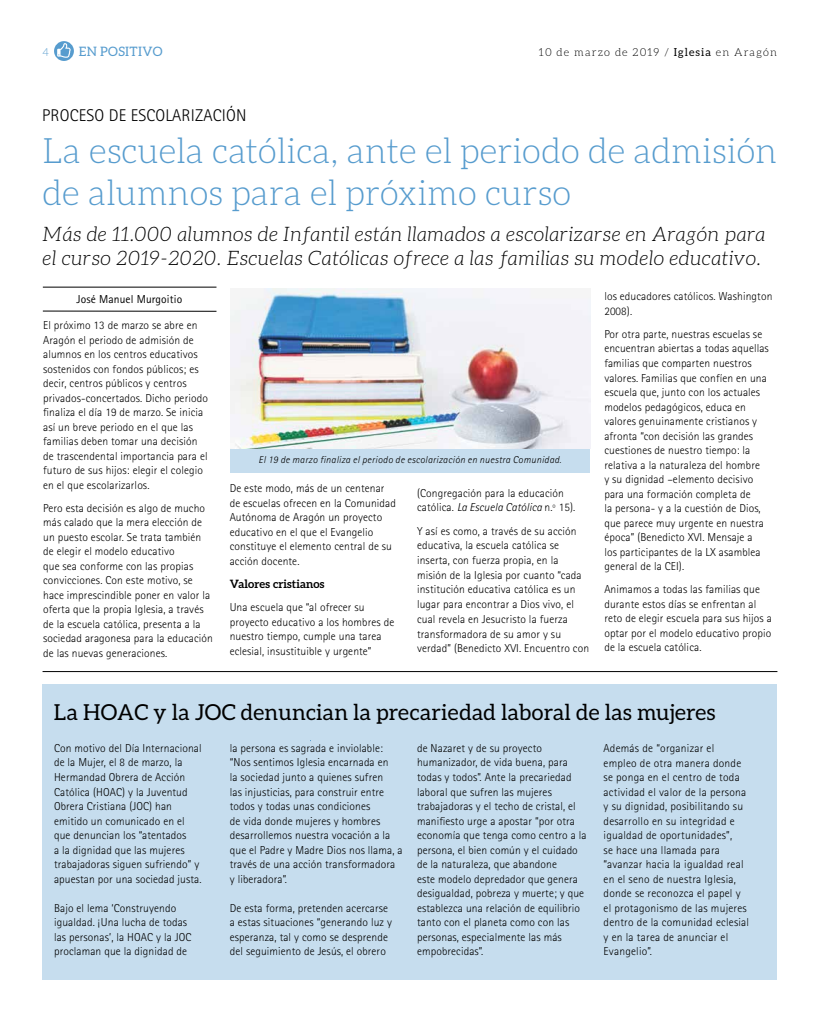
<style>
.page{position:relative;width:820px;height:1021px;background:#fff}
.page>*{position:absolute;margin:0;border:0;box-sizing:border-box;transform-origin:0 0}
.t1{font:300 35px/42px "Aleo";color:#579cce}
.t2{font:22px "Aleo";letter-spacing:.01em;color:#000}
.t3{font:italic 300 20px/24px "Aleo";letter-spacing:.025em;color:#000}
.t4{font:300 17px "Rotis Sans Serif";letter-spacing:.01em;color:#000}
.t5{font:13px "Aleo";letter-spacing:.025em;color:#579cce}
.t6{font:300 11.5px/14.5px "Rotis Sans Serif";letter-spacing:.01em;color:#000}
.t7{font:11.5px "Rotis Sans Serif";letter-spacing:.01em;color:#000}
.t8{font:700 11.5px "Aleo";letter-spacing:.01em;color:#000}
.t9{font:300 11px "Aleo";letter-spacing:.1em;color:#000}
.t10{font:300 11px "Aleo";color:#579cce}
.t11{font:italic 300 10px "Rotis Sans Serif";letter-spacing:.03em;color:#000}
.s1{font-weight:400}
.s2{font-style:italic}
</style>
<div class="page">
<svg style="left:54px;top:41px;width:20px;height:20px"></svg>
<div style="left:230px;top:449px;width:359px;height:23px;background:#c6ddee"></div>
<img style="left:230px;top:288px;width:360px;height:161px">
<hr style="left:43px;top:287px;width:173px;height:1px;background:#000">
<hr style="left:43px;top:311px;width:173px;height:1px;background:#000">
<div style="left:43px;top:684px;width:734px;height:295px;background:#c6ddee"></div>
<hr style="left:43px;top:671px;width:734px;height:1px;background:#000">
<p class="t10" style="left:43px;top:46px;width:8px">4</p>
<p class="t5" style="left:79px;top:44px;width:85px">EN POSITIVO</p>
<p class="t9" style="left:538px;top:46px;width:239px">10 de marzo de 2019 / <span class="s1">Iglesia</span> en Aragón</p>
<h3 class="t4" style="left:42px;top:106px;width:205px">PROCESO DE ESCOLARIZACIÓN</h3>
<h1 class="t1" style="left:43px;top:130px;width:736px">La escuela católica, ante el periodo de admisión de alumnos para el próximo curso</h1>
<h3 class="t3" style="left:43px;top:222px;width:724px">Más de 11.000 alumnos de Infantil están llamados a escolarizarse en Aragón para el curso 2019-2020. Escuelas Católicas ofrece a las familias su modelo educativo.</h3>
<p class="t7" style="left:76px;top:292px;width:107px">José Manuel Murgoitio</p>
<p class="t6" style="left:43px;top:318px;width:166px">El próximo 13 de marzo se abre en Aragón el periodo de admisión de alumnos en los centros educativos sostenidos con fondos públicos; es decir, centros públicos y centros privados-concertados. Dicho periodo finaliza el día 19 de marzo. Se inicia así un breve periodo en el que las familias deben tomar una decisión de trascendental importancia para el futuro de sus hijos: elegir el colegio en el que escolarizarlos.</p>
<p class="t6" style="left:43px;top:500px;width:171px">Pero esta decisión es algo de mucho más calado que la mera elección de un puesto escolar. Se trata también de elegir el modelo educativo<br>que sea conforme con las propias convicciones. Con este motivo, se hace imprescindible poner en valor la oferta que la propia Iglesia, a través de la escuela católica, presenta a la sociedad aragonesa para la educación de las nuevas generaciones.</p>
<p class="t11" style="left:258px;top:454px;width:304px">El 19 de marzo finaliza el periodo de escolarización en nuestra Comunidad.</p>
<p class="t6" style="left:229px;top:481px;width:168px">De este modo, más de un centenar de escuelas ofrecen en la Comunidad<br>Autónoma de Aragón un proyecto educativo en el que el Evangelio constituye el elemento central de su acción docente.</p>
<p class="t8" style="left:229px;top:577px;width:96px">Valores cristianos</p>
<p class="t6" style="left:229px;top:600px;width:166px">Una escuela que “al ofrecer su proyecto educativo a los hombres de nuestro tiempo, cumple una tarea eclesial, insustituible y urgente”</p>
<p class="t6" style="left:417px;top:485px;width:160px">(Congregación para la educación católica. <span class="s2">La Escuela Católica</span> n.º 15).</p>
<p class="t6" style="left:417px;top:523px;width:173px">Y así es como, a través de su acción educativa, la escuela católica se inserta, con fuerza propia, en la misión de la Iglesia por cuanto “cada institución educativa católica es un lugar para encontrar a Dios vivo, el cual revela en Jesucristo la fuerza transformadora de su amor y su verdad” (Benedicto XVI. Encuentro con</p>
<p class="t6" style="left:604px;top:289px;width:169px">los educadores católicos. Washington<br>2008).</p>
<p class="t6" style="left:604px;top:327px;width:166px">Por otra parte, nuestras escuelas se encuentran abiertas a todas aquellas familias que comparten nuestros valores. Familias que confíen en una escuela que, junto con los actuales modelos pedagógicos, educa en valores genuinamente cristianos y afronta “con decisión las grandes cuestiones de nuestro tiempo: la relativa a la naturaleza del hombre<br>y su dignidad –elemento decisivo para una formación completa de<br>la persona- y a la cuestión de Dios, que parece muy urgente en nuestra época” (Benedicto XVI. Mensaje a<br>los participantes de la LX asamblea general de la CEI).</p>
<p class="t6" style="left:604px;top:582px;width:169px">Animamos a todas las familias que durante estos días se enfrentan al reto de elegir escuela para sus hijos a optar por el modelo educativo propio de la escuela católica.</p>
<h2 class="t2" style="left:54px;top:699px;width:663px">La HOAC y la JOC denuncian la precariedad laboral de las mujeres</h2>
<p class="t6" style="left:230px;top:740px;width:174px">la persona es sagrada e inviolable: “Nos sentimos Iglesia encarnada en<br>la sociedad junto a quienes sufren<br>las injusticias, para construir entre todos y todas unas condiciones<br>de vida donde mujeres y hombres desarrollemos nuestra vocación a la que el Padre y Madre Dios nos llama, a través de una acción transformadora y liberadora”.</p>
<p class="t6" style="left:230px;top:900px;width:164px">De esta forma, pretenden acercarse a estas situaciones “generando luz y esperanza, tal y como se desprende del seguimiento de Jesús, el obrero</p>
<p class="t6" style="left:54px;top:740px;width:149px">Con motivo del Día Internacional de la Mujer, el 8 de marzo, la<br>Hermandad Obrera de Acción<br>Católica (HOAC) y la Juventud<br>Obrera Cristiana (JOC) han emitido un comunicado en el que denuncian los “atentados<br>a la dignidad que las mujeres trabajadoras siguen sufriendo” y apuestan por una sociedad justa.</p>
<p class="t6" style="left:54px;top:900px;width:139px">Bajo el lema ‘Construyendo igualdad. ¡Una lucha de todas las personas’, la HOAC y la JOC proclaman que la dignidad de</p>
<p class="t6" style="left:417px;top:740px;width:171px">de Nazaret y de su proyecto humanizador, de vida buena, para todas y todos”. Ante la precariedad laboral que sufren las mujeres trabajadoras y el techo de cristal, el manifiesto urge a apostar “por otra economía que tenga como centro a la persona, el bien común y el cuidado de la naturaleza, que abandone<br>este modelo depredador que genera desigualdad, pobreza y muerte; y que establezca una relación de equilibrio tanto con el planeta como con las personas, especialmente las más empobrecidas”.</p>
<p class="t6" style="left:603px;top:741px;width:147px">Además de “organizar el empleo de otra manera donde se ponga en el centro de toda actividad el valor de la persona y su dignidad, posibilitando su desarrollo en su integridad e igualdad de oportunidades”,<br>se hace una llamada para “avanzar hacia la igualdad real en el seno de nuestra Iglesia, donde se reconozca el papel y el protagonismo de las mujeres dentro de la comunidad eclesial y en la tarea de anunciar el<br>Evangelio”.</p>
</div>
